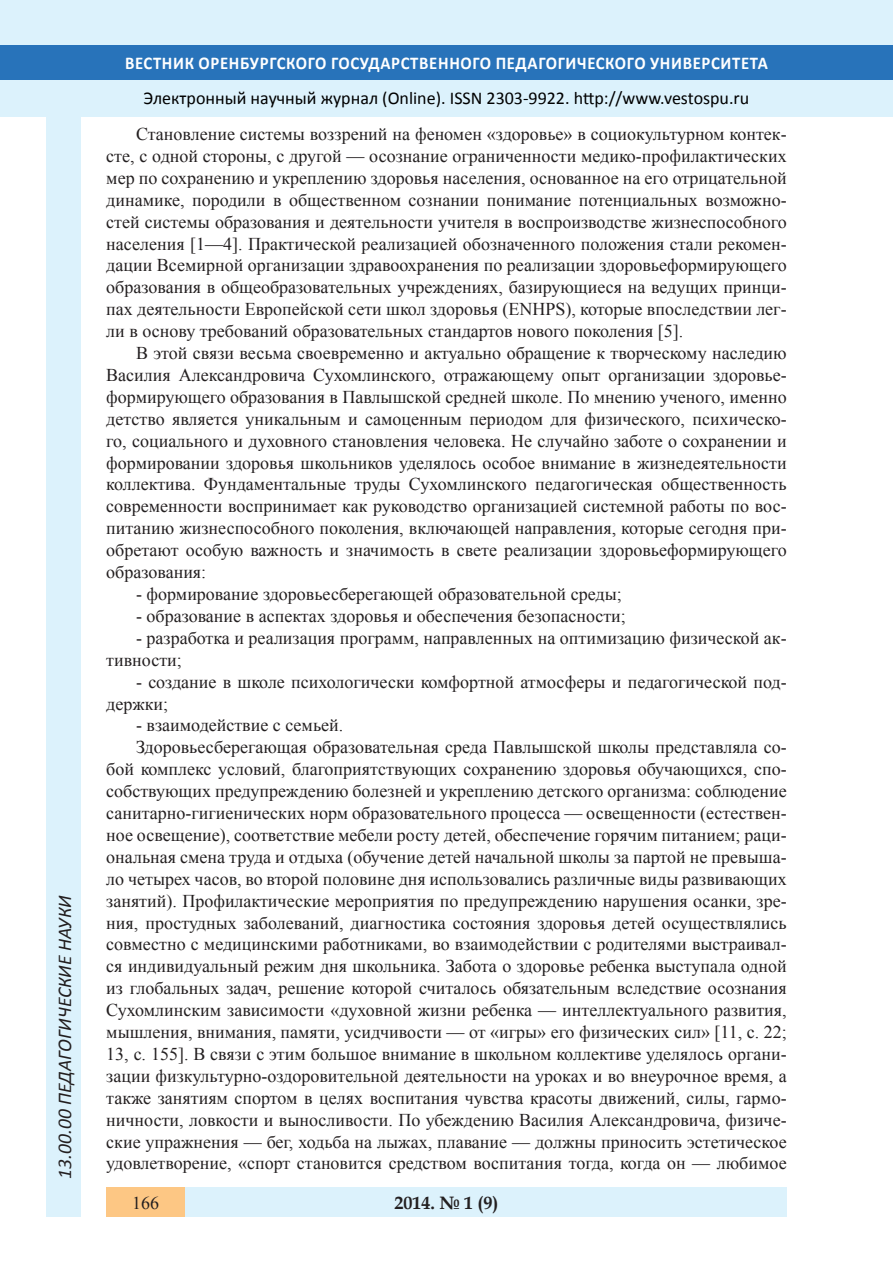
<style>
.page{position:relative;width:893px;height:1263px;background:#fff}
.page>*{position:absolute;margin:0;border:0;box-sizing:border-box;transform-origin:0 0}
.t1{font:italic 19.5px "Calibri";color:#231f20}
.Стиль2{font:18px/21.9px "Times New Roman";color:#231f20;text-align:justify}
.t2{font:18px "Calibri";color:#000}
.t3{font:700 18px "Calibri";letter-spacing:.04em;color:#fff;scale:.93 1}
.t4{font:700 18px "Book Antiqua";color:#231f20}
</style>
<div class="page">
<div style="left:0;top:0;width:893px;height:116px;background:#dcf2fc"></div>
<div style="left:0;top:45px;width:893px;height:34px;background:#2873ba"></div>
<div style="left:106px;top:1188px;width:681px;height:29px;background:#dcf2fc"></div>
<div style="left:106px;top:1188px;width:79px;height:29px;background:#fdc784"></div>
<div style="left:47px;top:116px;width:34px;height:1101px;background:#dcf2fc"></div>
<p class="t1" style="left:51px;top:1179px;width:285px;rotate:-90deg">13.00.00 ПЕДАГОГИЧЕСКИЕ НАУКИ</p>
<p class="t3" style="left:125px;top:51px;width:693px">ВЕСТНИК ОРЕНБУРГСКОГО ГОСУДАРСТВЕННОГО ПЕДАГОГИЧЕСКОГО УНИВЕРСИТЕТА</p>
<p class="t2" style="left:144px;top:86px;width:607px">Электронный научный журнал (Online). ISSN 2303-9922. http://www.vestospu.ru</p>
<p class="Стиль2" style="left:106px;top:123px;width:682px;text-indent:30px">Становление системы воззрений на феномен «здоровье» в социокультурном контек&shy;сте, с одной стороны, с другой — осознание ограниченности медико-профилактических мер по сохранению и укреплению здоровья населения, основанное на его отрицательной динамике, породили в общественном сознании понимание потенциальных возможно&shy;стей системы образования и деятельности учителя в воспроизводстве жизнеспособного населения [1—4]. Практической реализацией обозначенного положения стали рекомен&shy;дации Всемирной организации здравоохранения по реализации здоровьеформирующего образования в общеобразовательных учреждениях, базирующиеся на ведущих принци&shy;пах деятельности Европейской сети школ здоровья (ENHPS), которые впоследствии лег&shy;ли в основу требований образовательных стандартов нового поколения [5].</p>
<p class="Стиль2" style="left:106px;top:342px;width:682px;text-indent:30px">В этой связи весьма своевременно и актуально обращение к творческому наследию Василия Александровича Сухомлинского, отражающему опыт организации здоровье&shy;формирующего образования в Павлышской средней школе. По мнению ученого, именно детство является уникальным и самоценным периодом для физического, психическо&shy;го, социального и духовного становления человека. Не случайно заботе о сохранении и формировании здоровья школьников уделялось особое внимание в жизнедеятельности коллектива. Фундаментальные труды Сухомлинского педагогическая общественность современности воспринимает как руководство организацией системной работы по вос&shy;питанию жизнеспособного поколения, включающей направления, которые сегодня при&shy;обретают особую важность и значимость в свете реализации здоровьеформирующего образования:</p>
<p class="Стиль2" style="left:136px;top:583px;width:487px">- формирование здоровьесберегающей образовательной среды;</p>
<p class="Стиль2" style="left:136px;top:605px;width:491px">- образование в аспектах здоровья и обеспечения безопасности;</p>
<p class="Стиль2" style="left:106px;top:626px;width:682px;text-indent:30px">- разработка и реализация программ, направленных на оптимизацию физической ак&shy;тивности;</p>
<p class="Стиль2" style="left:106px;top:670px;width:682px;text-indent:30px">- создание в школе психологически комфортной атмосферы и педагогической под&shy;держки;</p>
<p class="Стиль2" style="left:136px;top:714px;width:209px">- взаимодействие с семьей.</p>
<p class="Стиль2" style="left:106px;top:736px;width:682px;text-indent:30px">Здоровьесберегающая образовательная среда Павлышской школы представляла со&shy;бой комплекс условий, благоприятствующих сохранению здоровья обучающихся, спо&shy;собствующих предупреждению болезней и укреплению детского организма: соблюдение санитарно-гигиенических норм образовательного процесса — освещенности (естествен&shy;ное освещение), соответствие мебели росту детей, обеспечение горячим питанием; раци&shy;ональная смена труда и отдыха (обучение детей начальной школы за партой не превыша&shy;ло четырех часов, во второй половине дня использовались различные виды развивающих занятий). Профилактические мероприятия по предупреждению нарушения осанки, зре&shy;ния, простудных заболеваний, диагностика состояния здоровья детей осуществлялись совместно с медицинскими работниками, во взаимодействии с родителями выстраивал&shy;ся индивидуальный режим дня школьника. Забота о здоровье ребенка выступала одной из глобальных задач, решение которой считалось обязательным вследствие осознания Сухомлинским зависимости «духовной жизни ребенка — интеллектуального развития, мышления, внимания, памяти, усидчивости — от «игры» его физических сил» [11, с. 22; 13, с. 155]. В связи с этим большое внимание в школьном коллективе уделялось органи&shy;зации физкультурно-оздоровительной деятельности на уроках и во внеурочное время, а также занятиям спортом в целях воспитания чувства красоты движений, силы, гармо&shy;ничности, ловкости и выносливости. По убеждению Василия Александровича, физиче&shy;ские упражнения — бег, ходьба на лыжах, плавание — должны приносить эстетическое удовлетворение, «спорт становится средством воспитания тогда, когда он — любимое</p>
<p class="Стиль2" style="left:132px;top:1191px;width:28px">166</p>
<p class="t4" style="left:394px;top:1190px;width:106px">2014. № 1 (9)</p>
</div>
